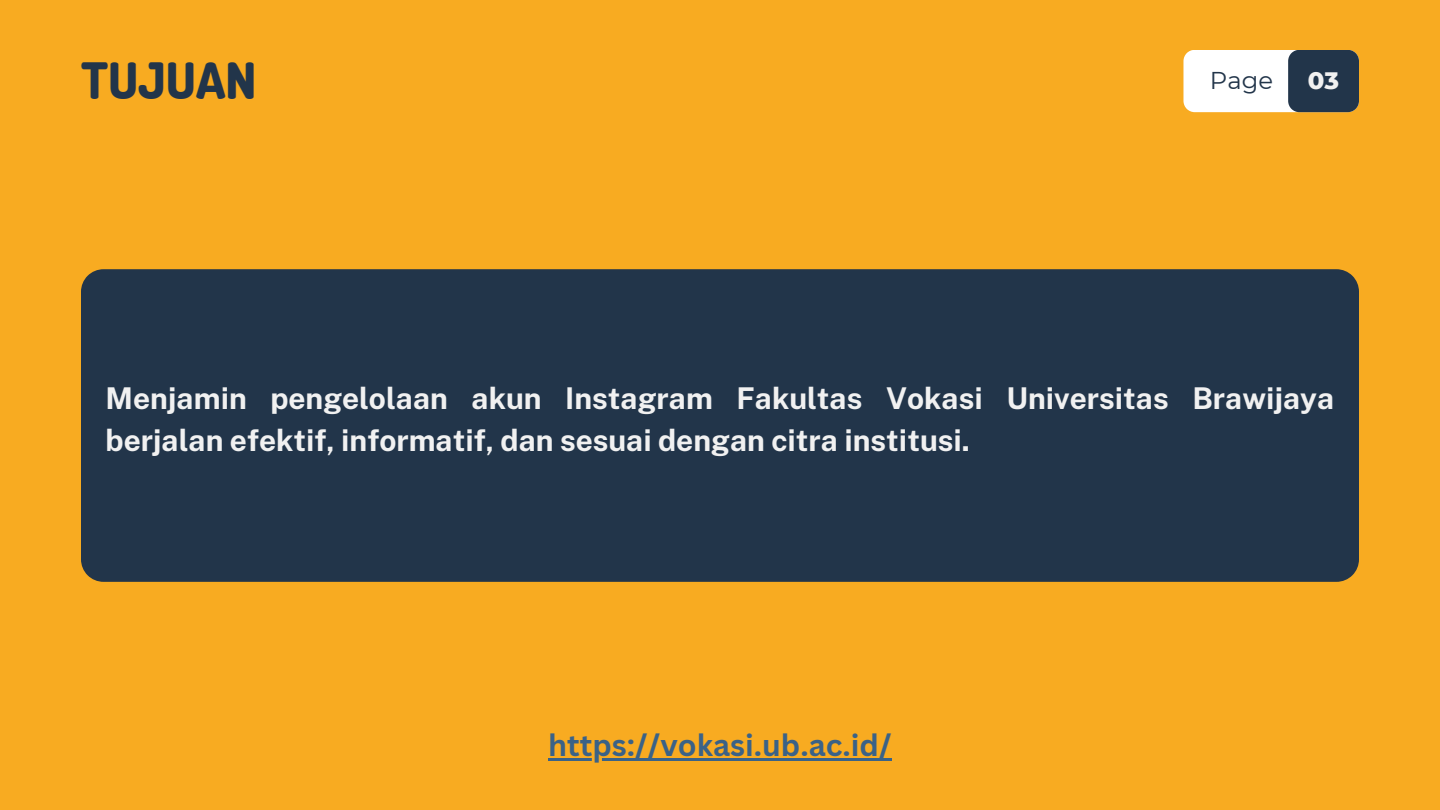
<style>
.page{position:relative;width:1440px;height:810px;background:#f8ab21}
.page>*{position:absolute;margin:0;border:0;box-sizing:border-box;transform-origin:0 0}
.t1{font:800 50px "Dosis";color:#22354a}
.t2{font:700 30.1px "Canva Sans";color:#3a6287}
.t3{font:700 30px/42px "Public Sans";color:#f1f1f1}
.t4{font:24.3px "Montserrat";color:#22354a}
.t5{font:800 24.3px "Montserrat";color:#f1f1f1}
</style>
<div class="page">
<svg style="left:1183px;top:50px;width:176px;height:62px;background:#a8afb5"></svg>
<div style="left:81px;top:269px;width:1278px;height:313px;background:#22354a"></div>
<hr style="left:548px;top:758px;width:344px;height:2px;background:#3a6287">
<h1 class="t1" style="left:81px;top:47px;width:177px">TUJUAN</h1>
<p class="t4" style="left:1210px;top:65px;width:65px">Page</p>
<p class="t5" style="left:1308px;top:65px;width:33px">03</p>
<p class="t3" style="left:106px;top:377px;width:1230px">Menjamin pengelolaan akun Instagram Fakultas Vokasi Universitas Brawijaya berjalan efektif, informatif, dan sesuai dengan citra institusi.</p>
<p class="t2" style="left:548px;top:724px;width:345px">https://vokasi.ub.ac.id/</p>
</div>
